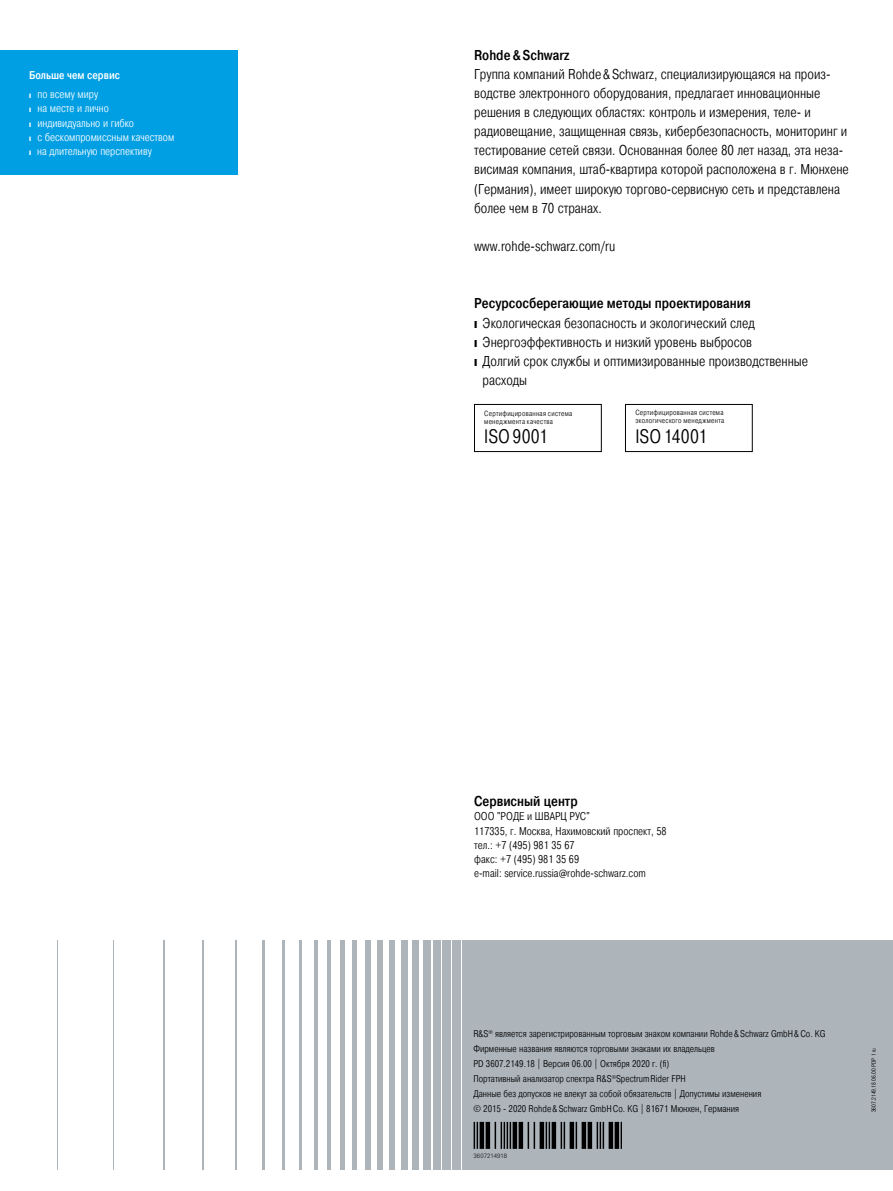
<style>
.page{position:relative;width:893px;height:1191px;background:#fff}
.page>*{position:absolute;margin:0;border:0;box-sizing:border-box;transform-origin:0 0}
.t1{font:300 19.5px "Pragmatica Cond";letter-spacing:.005em;color:#000}
.t2{font:300 14.25px/19.2px "Pragmatica Cond";color:#000}
.t3{font:500 14.25px "Pragmatica Cond";color:#000}
.t4{font:300 11.25px/14.2px "Pragmatica Cond";color:#000}
.t5{font:300 11.25px/14.4px "Pragmatica Cond";color:#fff}
.t6{font:500 11.25px/19.2px "Pragmatica Cond";color:#fff}
.Adresse{font:300 9.75px/14.9px "Pragmatica Cond";color:#000}
.t7{font:300 7.5px/8.6px "Pragmatica Cond";letter-spacing:.035em;color:#000}
.t8{font:300 6px "Pragmatica Cond";color:#000}
.t9{font:300 6px "Linotype Univers 330";color:#000}
.s1{font-family:"Linotype Univers 330";font-weight:300;font-size:9px}
.s2{font-weight:300}
.s3{font-family:"Linotype Univers 330";font-size:9px}
.s4{font-family:"Linotype Univers 330"}
</style>
<div class="page">
<div style="left:0;top:50px;width:238px;height:124px;background:#009ee3"></div>
<div style="left:462px;top:940px;width:431px;height:229px;background:#adb5bb"></div>
<div style="left:453px;top:940px;width:8px;height:229px;background:#adb5bb"></div>
<div style="left:443px;top:940px;width:8px;height:229px;background:#adb5bb"></div>
<div style="left:433px;top:940px;width:8px;height:229px;background:#adb5bb"></div>
<div style="left:423px;top:940px;width:7px;height:229px;background:#adb5bb"></div>
<div style="left:413px;top:940px;width:6px;height:229px;background:#adb5bb"></div>
<div style="left:401px;top:940px;width:6px;height:229px;background:#adb5bb"></div>
<div style="left:389px;top:940px;width:6px;height:229px;background:#adb5bb"></div>
<div style="left:377px;top:940px;width:6px;height:229px;background:#adb5bb"></div>
<div style="left:365px;top:940px;width:5px;height:229px;background:#adb5bb"></div>
<hr style="left:353px;top:940px;width:4px;height:229px;background:#adb5bb">
<div style="left:340px;top:940px;width:5px;height:229px;background:#adb5bb"></div>
<hr style="left:328px;top:940px;width:3px;height:229px;background:#adb5bb">
<hr style="left:314px;top:940px;width:4px;height:229px;background:#adb5bb">
<hr style="left:299px;top:940px;width:3px;height:229px;background:#adb5bb">
<hr style="left:282px;top:940px;width:3px;height:229px;background:#adb5bb">
<hr style="left:262px;top:940px;width:2px;height:229px;background:#adb5bb">
<hr style="left:235px;top:940px;width:2px;height:229px;background:#adb5bb">
<hr style="left:203px;top:940px;width:1px;height:229px;background:#adb5bb">
<hr style="left:163px;top:940px;width:1px;height:229px;background:#adb5bb">
<hr style="left:113px;top:940px;width:1px;height:229px;background:#adb5bb">
<hr style="left:57px;top:940px;width:1px;height:229px;background:#adb5bb">
<div style="left:625px;top:404px;width:128px;height:48px;border:1px solid #000"></div>
<div style="left:474px;top:404px;width:128px;height:48px;border:1px solid #000"></div>
<svg style="left:474px;top:1121px;width:4px;height:27px"></svg>
<hr style="left:480px;top:1121px;width:4px;height:27px;background:#000">
<hr style="left:486px;top:1121px;width:4px;height:27px;background:#000">
<svg style="left:495px;top:1121px;width:16px;height:27px"></svg>
<hr style="left:513px;top:1121px;width:4px;height:27px;background:#000">
<hr style="left:519px;top:1121px;width:4px;height:27px;background:#000">
<svg style="left:528px;top:1121px;width:7px;height:27px"></svg>
<hr style="left:540px;top:1121px;width:4px;height:27px;background:#000">
<svg style="left:546px;top:1121px;width:4px;height:27px"></svg>
<hr style="left:552px;top:1121px;width:4px;height:27px;background:#000">
<svg style="left:561px;top:1121px;width:4px;height:27px"></svg>
<hr style="left:570px;top:1121px;width:4px;height:27px;background:#000">
<svg style="left:576px;top:1121px;width:1px;height:27px"></svg>
<hr style="left:582px;top:1121px;width:4px;height:27px;background:#000">
<hr style="left:588px;top:1121px;width:4px;height:27px;background:#000">
<svg style="left:597px;top:1121px;width:7px;height:27px"></svg>
<hr style="left:609px;top:1121px;width:4px;height:27px;background:#000">
<hr style="left:615px;top:1121px;width:4px;height:27px;background:#000">
<svg style="left:621px;top:1121px;width:1px;height:27px"></svg>
<p class="t6" style="left:29px;top:65px;width:92px">Больше чем сервис <span class="s1">❙</span> <span class="s2">по всему миру</span></p>
<p class="t5" style="left:29px;top:101px;width:147px"><span class="s3">❙</span> на месте и лично<br><span class="s3">❙</span> индивидуально и гибко<br><span class="s3">❙</span> с бескомпромиссным качеством <span class="s3">❙</span> на длительную перспективу</p>
<p class="t3" style="left:474px;top:46px;width:97px">Rohde&amp;Schwarz</p>
<p class="t2" style="left:474px;top:64px;width:376px">Группа компаний Rohde &amp;Schwarz, специализирующаяся на произ&shy;водстве электронного оборудования, предлагает инновационные решения в следующих областях: контроль и измерения, теле- и радиовещание, защищенная связь, кибербезопасность, мониторинг и тестирование сетей связи. Основанная более 80 лет назад, эта неза&shy;висимая компания, штаб-квартира которой расположена в г. Мюнхене (Германия), имеет широкую торгово-сервисную сеть и представлена более чем в 70 странах.</p>
<p class="t2" style="left:474px;top:237px;width:143px">www.rohde-schwarz.com/ru</p>
<p class="t3" style="left:474px;top:295px;width:278px">Ресурсосберегающие методы проектирования</p>
<p class="t2" style="left:474px;top:313px;width:282px"><span class="s4">❙</span> Экологическая безопасность и экологический след</p>
<p class="t2" style="left:474px;top:332px;width:279px"><span class="s4">❙</span> Энергоэффективность и низкий уровень выбросов</p>
<p class="t2" style="left:474px;top:351px;width:336px"><span class="s4">❙</span> Долгий срок службы и оптимизированные производственные</p>
<p class="t2" style="left:483px;top:370px;width:46px">расходы</p>
<p class="t7" style="left:484px;top:409px;width:90px">Сертифицированная система менеджмента качества</p>
<h1 class="t1" style="left:484px;top:425px;width:65px">ISO9001</h1>
<p class="t7" style="left:635px;top:408px;width:91px">Сертифицированная система экологического менеджмента</p>
<h1 class="t1" style="left:635px;top:424px;width:73px">ISO14001</h1>
<p class="t3" style="left:474px;top:792px;width:105px">Сервисный центр</p>
<p class="t4" style="left:474px;top:809px;width:194px">ООО "РОДЕ и ШВАРЦ РУС"<br>117335, г. Москва, Нахимовский проспект, 58 тел.: +7 (495) 981 35 67<br>факс: +7 (495) 981 35 69<br>e-mail: service.russia@rohde-schwarz.com</p>
<p class="Adresse" style="left:473px;top:1026px;width:354px">R&amp;S<sup>®</sup> является зарегистрированным торговым знаком компании Rohde&amp;Schwarz GmbH&amp;Co. KG</p>
<p class="Adresse" style="left:473px;top:1041px;width:289px">Фирменные названия являются торговыми знаками их владельцев<br>PD 3607.2149.18 | Версия 06.00 | Oктября 2020 г. (fi)<br>Портативный анализатор спектра R&amp;S<sup>®</sup>SpectrumRider FPH<br>Данные без допусков не влекут за собой обязательств | Допустимы изменения</p>
<p class="Adresse" style="left:473px;top:1101px;width:267px">© 2015 - 2020 Rohde &amp;Schwarz GmbHCo. KG | 81671 Мюнхен, Германия</p>
<p class="t9" style="left:474px;top:1152px;width:35px">3607214918</p>
<p class="t8" style="left:870px;top:1112px;width:66px;rotate:-90deg">3607.2149.18 06.00 PDP 1 ru</p>
</div>
